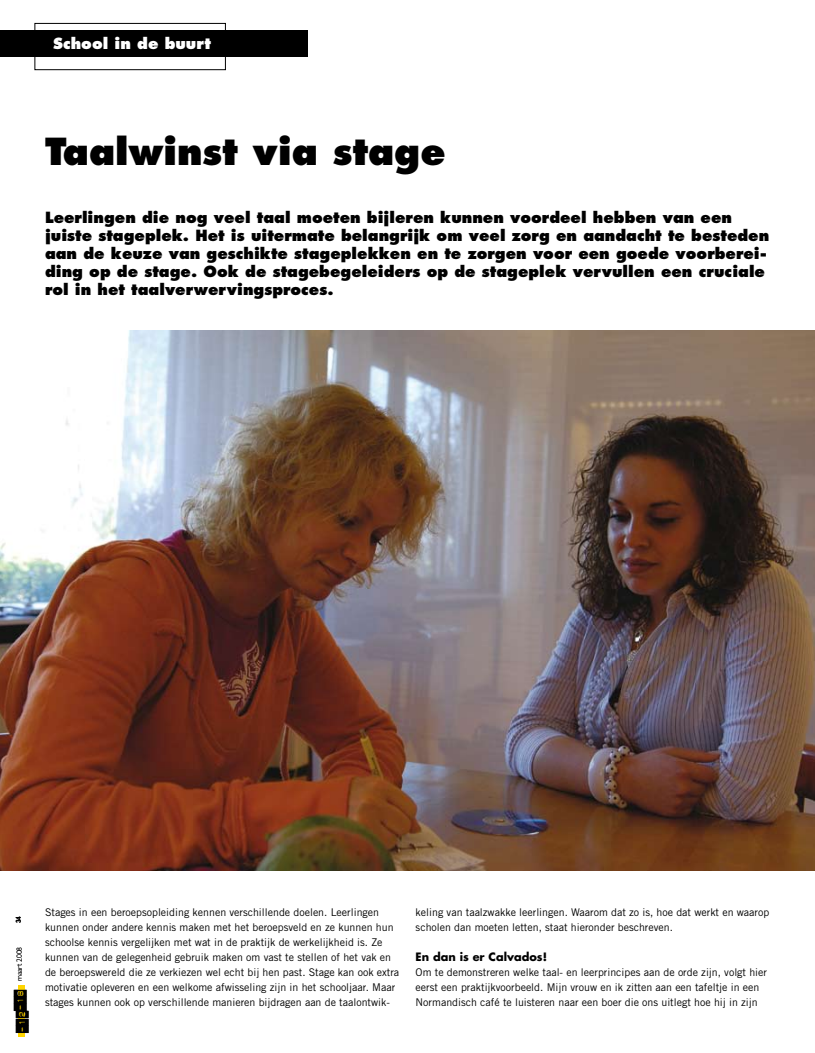
<style>
.page{position:relative;width:815px;height:1053px;background:#fff}
.page>*{position:absolute;margin:0;border:0;box-sizing:border-box;transform-origin:0 0}
.t1{font:800 36.25px "Futura";color:#000}
.t2{font:800 15px/18px "Futura";color:#000}
.t3{font:800 15px "Futura";color:#fff}
.t4{font:700 11.25px "Futura";color:#000}
.t5{font:10.62px/15px "Trade Gothic";color:#000}
.t6{font:300 7.5px "Gill Sans";letter-spacing:-.01em;color:#000}
.t7{font:800 6.25px "Futura";color:#000}
.s1{font-family:"Dynamoe";font-weight:400;font-size:12.62px}
</style>
<div class="page">
<img style="left:0;top:330px;width:815px;height:540px">
<div style="left:0;top:30px;width:308px;height:26px;background:#000"></div>
<div style="left:35px;top:23px;width:191px;height:47px;border:1px solid #000"></div>
<div style="left:18px;top:984px;width:7px;height:52px;background:#ffd500"></div>
<h2 class="t3" style="left:53px;top:34px;width:159px">School in de buurt</h2>
<h1 class="t1" style="left:45px;top:129px;width:402px">Taalwinst via stage</h1>
<p class="t2" style="left:45px;top:208px;width:726px">Leerlingen die nog veel taal moeten bijleren kunnen voordeel hebben van een juiste stageplek. Het is uitermate belangrijk om veel zorg en aandacht te besteden aan de keuze van geschikte stageplekken en te zorgen voor een goede voorberei&shy;ding op de stage. Ook de stagebegeleiders op de stageplek vervullen een cruciale rol in het taalverwervingsproces.</p>
<p class="t7" style="left:14px;top:923px;width:9px;rotate:-90deg">34</p>
<p class="t6" style="left:15px;top:1032px;width:87px;rotate:-90deg"><span class="s1">-12-18</span> maart 2008</p>
<p class="t5" style="left:45px;top:904px;width:356px">Stages in een beroepsopleiding kennen verschillende doelen. Leerlingen kunnen onder andere kennis maken met het beroepsveld en ze kunnen hun schoolse kennis vergelijken met wat in de praktijk de werkelijkheid is. Ze kunnen van de gelegenheid gebruik maken om vast te stellen of het vak en de beroepswereld die ze verkiezen wel echt bij hen past. Stage kan ook extra motivatie opleveren en een welkome afwisseling zijn in het schooljaar. Maar stages kunnen ook op verschillende manieren bijdragen aan de taalontwik-</p>
<p class="t5" style="left:416px;top:904px;width:355px">keling van taalzwakke leerlingen. Waarom dat zo is, hoe dat werkt en waarop scholen dan moeten letten, staat hieronder beschreven.</p>
<p class="t4" style="left:416px;top:948px;width:133px">En dan is er Calvados!</p>
<p class="t5" style="left:416px;top:964px;width:353px">Om te demonstreren welke taal- en leerprincipes aan de orde zijn, volgt hier eerst een praktijkvoorbeeld. Mijn vrouw en ik zitten aan een tafeltje in een<br>Normandisch café te luisteren naar een boer die ons uitlegt hoe hij in zijn</p>
</div>
